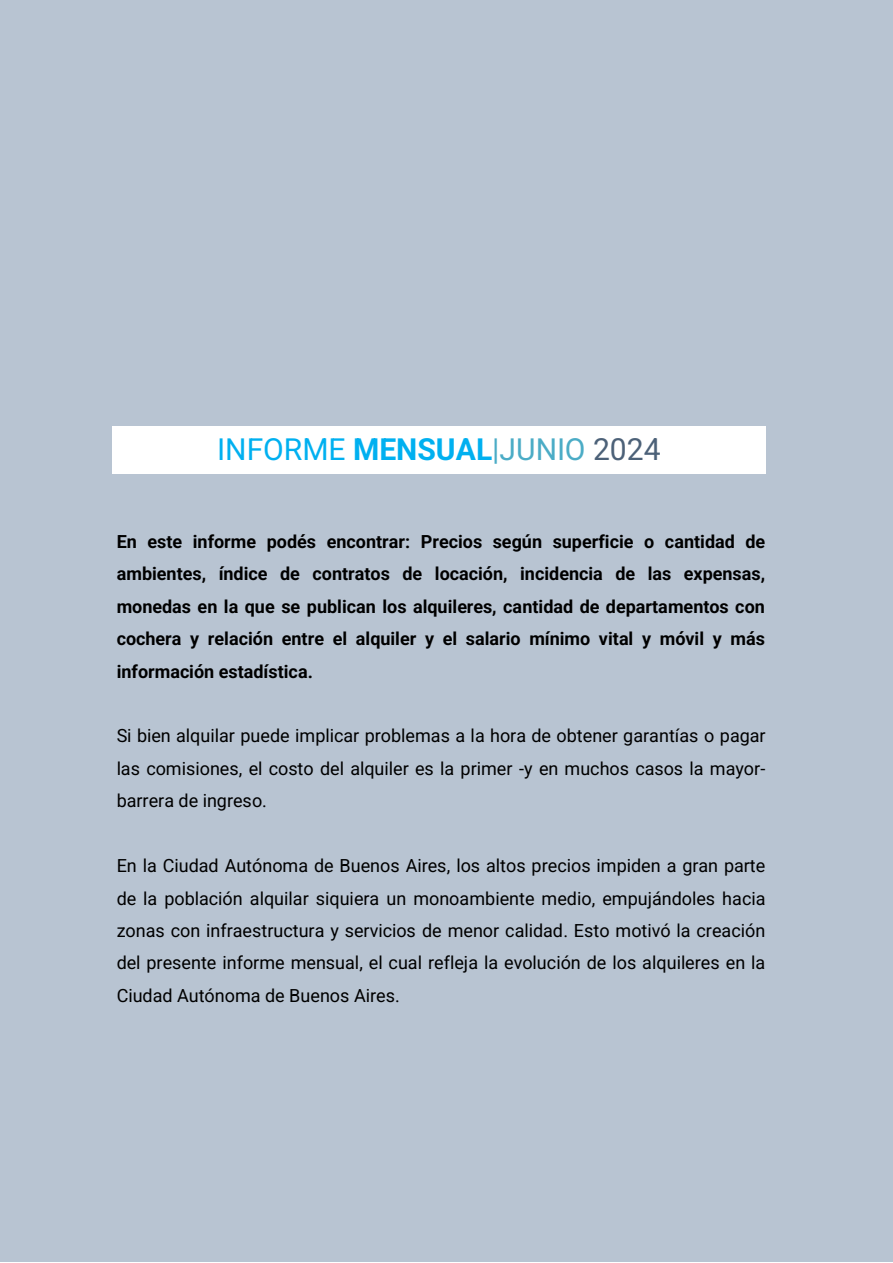
<style>
.page{position:relative;width:893px;height:1263px;background:#fff}
.page>*{position:absolute;margin:0;border:0;box-sizing:border-box;transform-origin:0 0}
.t1{font:30px "Roboto";color:#00b0f0}
.t2{font:18px/32.4px "Roboto";color:#000;text-align:justify}
.t3{font:700 18px/32.4px "Roboto";color:#000;text-align:justify}
.s1{font-weight:700}
.s2{color:#4bacc6}
.s3{color:#4c6178}
</style>
<div class="page">
<div style="left:0;top:0;width:893px;height:1261px;background:#b8c4d2"></div>
<div style="left:112px;top:426px;width:653px;height:48px;background:#fff"></div>
<p class="t1" style="left:217px;top:432px;width:445px">INFORME <span class="s1">MENSUAL</span><span class="s2">|JUNIO</span> <span class="s3">2024</span></p>
<p class="t3" style="left:117px;top:526px;width:650px">En este informe podés encontrar: Precios según superficie o cantidad de ambientes, índice de contratos de locación, incidencia de las expensas, monedas en la que se publican los alquileres, cantidad de departamentos con cochera y relación entre el alquiler y el salario mínimo vital y móvil y más información estadística.</p>
<p class="t2" style="left:117px;top:720px;width:650px">Si bien alquilar puede implicar problemas a la hora de obtener garantías o pagar las comisiones, el costo del alquiler es la primer -y en muchos casos la mayor&shy;barrera de ingreso.</p>
<p class="t2" style="left:117px;top:850px;width:650px">En la Ciudad Autónoma de Buenos Aires, los altos precios impiden a gran parte de la población alquilar siquiera un monoambiente medio, empujándoles hacia zonas con infraestructura y servicios de menor calidad. Esto motivó la creación del presente informe mensual, el cual refleja la evolución de los alquileres en la Ciudad Autónoma de Buenos Aires.</p>
</div>
